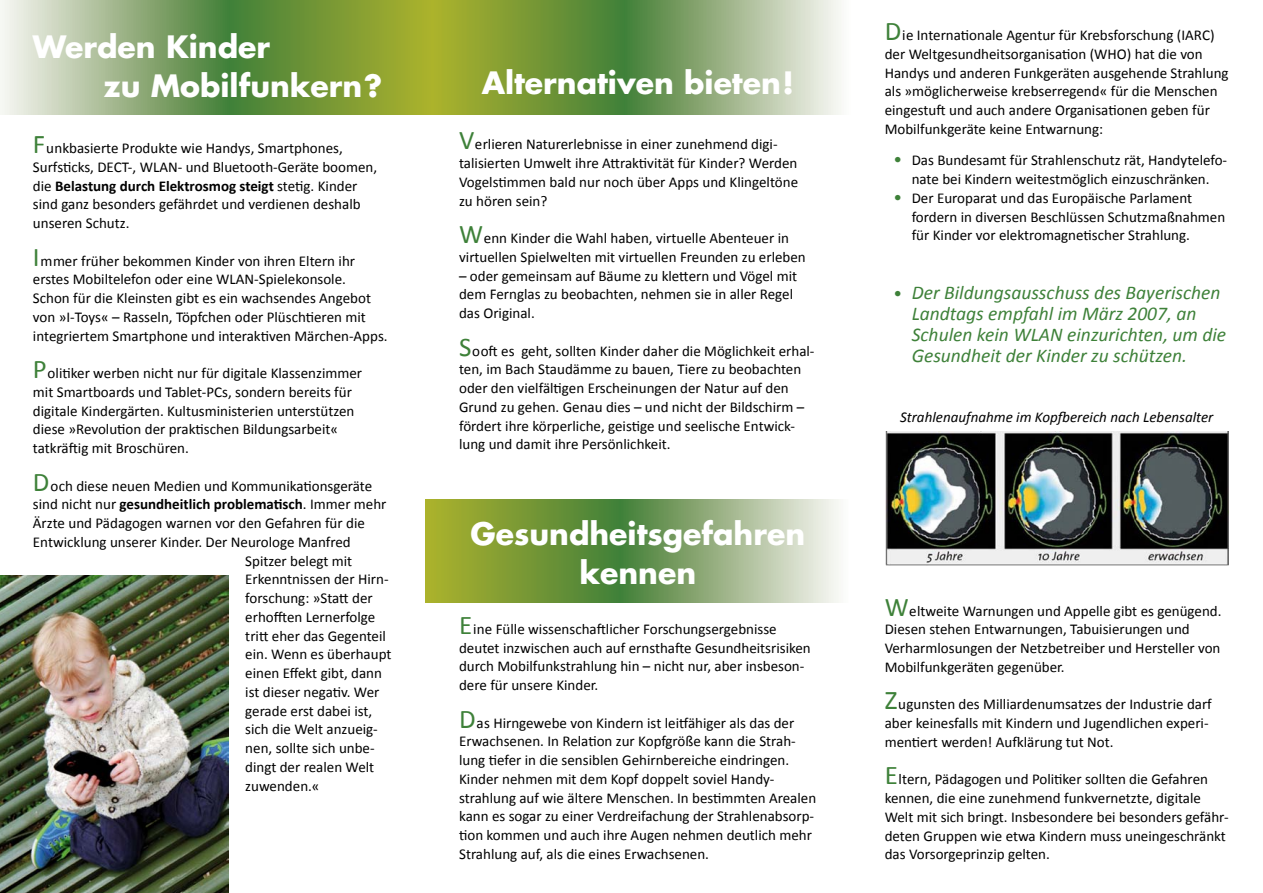
<style>
.page{position:relative;width:1263px;height:893px;background:#fff}
.page>*{position:absolute;margin:0;border:0;box-sizing:border-box;transform-origin:0 0}
.t1{font:700 30px/39px "Futura";color:#fff}
.t2{font:italic 19.5px/21px "Calibri";color:#3e8139}
.t3{font:15px/18.8px "Calibri";color:#000}
.t4{font:700 15px "Calibri";color:#000}
.t5{font:italic 15px "Calibri";color:#000}
.s1{font-size:27px;color:#3e8139}
.s2{font-weight:700}
.s3{font-weight:400}
.s4{font-family:"Agfa Rotis Sans Serif";font-weight:700;color:#3e8139}
.s5{font-family:"Agfa Rotis Sans Serif";font-weight:700;font-style:normal;font-size:15px}
</style>
<div class="page">
<svg style="left:0;top:0;width:432px;height:114px;background:#8eaa67"></svg>
<svg style="left:432px;top:0;width:409px;height:114px;background:#8da965"></svg>
<svg style="left:425px;top:499px;width:414px;height:104px;background:#8da964"></svg>
<img style="left:0;top:576px;width:228px;height:317px">
<img style="left:885px;top:432px;width:344px;height:134px">
<h1 class="t1" style="left:104px;top:27px;width:280px;text-indent:-71px">Werden Kinder<br>zu Mobilfunkern?</h1>
<p class="t3" style="left:33px;top:139px;width:346px"><span class="s1">F</span>unkbasierte Produkte wie Handys, Smartphones, Surfsticks, DECT-, WLAN- und Bluetooth-Geräte boomen, die <span class="s2">Belastung durch Elektrosmog steigt</span> stetig. Kinder sind ganz besonders gefährdet und verdienen deshalb unseren Schutz.</p>
<p class="t3" style="left:33px;top:251px;width:356px"><span class="s1">I</span>mmer früher bekommen Kinder von ihren Eltern ihr erstes Mobiltelefon oder eine WLAN-Spielekonsole.<br>Schon für die Kleinsten gibt es ein wachsendes Angebot von »I-Toys« – Rasseln, Töpfchen oder Plüschtieren mit integriertem Smartphone und interaktiven Märchen-Apps.</p>
<p class="t3" style="left:33px;top:364px;width:331px"><span class="s1">P</span>olitiker werben nicht nur für digitale Klassenzimmer mit Smartboards und Tablet-PCs, sondern bereits für digitale Kindergärten. Kultusministerien unterstützen diese »Revolution der praktischen Bildungsarbeit« tatkräftig mit Broschüren.</p>
<p class="t3" style="left:33px;top:476px;width:341px"><span class="s1">D</span>och diese neuen Medien und Kommunikationsgeräte</p>
<p class="t4" style="left:33px;top:495px;width:355px"><span class="s3">sind nicht nur</span> gesundheitlich problematisch<span class="s3">. Immer mehr</span></p>
<p class="t3" style="left:33px;top:514px;width:333px">Ärzte und Pädagogen warnen vor den Gefahren für die</p>
<p class="t3" style="left:33px;top:533px;width:319px">Entwicklung unserer Kinder. Der Neurologe Manfred</p>
<p class="t3" style="left:245px;top:551px;width:108px">Spitzer belegt mit</p>
<p class="t3" style="left:245px;top:570px;width:145px">Erkenntnissen der Hirn-</p>
<p class="t3" style="left:245px;top:589px;width:129px">forschung: »Statt der</p>
<p class="t3" style="left:245px;top:608px;width:132px">erhofften Lernerfolge</p>
<p class="t3" style="left:245px;top:626px;width:142px">tritt eher das Gegenteil</p>
<p class="t3" style="left:245px;top:645px;width:148px">ein. Wenn es überhaupt</p>
<p class="t3" style="left:245px;top:664px;width:138px">einen Effekt gibt, dann</p>
<p class="t3" style="left:245px;top:683px;width:136px">ist dieser negativ. Wer</p>
<p class="t3" style="left:245px;top:701px;width:128px">gerade erst dabei ist,</p>
<p class="t3" style="left:245px;top:720px;width:134px">sich die Welt anzueig-</p>
<p class="t3" style="left:245px;top:739px;width:131px">nen, sollte sich unbe-</p>
<p class="t3" style="left:245px;top:758px;width:131px">dingt der realen Welt</p>
<p class="t3" style="left:245px;top:776px;width:76px">zuwenden.«</p>
<h1 class="t1" style="left:482px;top:62px;width:314px">Alternativen bieten!</h1>
<p class="t3" style="left:459px;top:135px;width:340px"><span class="s1">V</span>erlieren Naturerlebnisse in einer zunehmend digi&shy;talisierten Umwelt ihre Attraktivität für Kinder? Werden Vogelstimmen bald nur noch über Apps und Klingeltöne zu hören sein?</p>
<p class="t3" style="left:459px;top:229px;width:348px"><span class="s1">W</span>enn Kinder die Wahl haben, virtuelle Abenteuer in virtuellen Spielwelten mit virtuellen Freunden zu erleben</p>
<p class="t3" style="left:459px;top:266px;width:339px">– oder gemeinsam auf Bäume zu klettern und Vögel mit dem Fernglas zu beobachten, nehmen sie in aller Regel das Original.</p>
<p class="t3" style="left:459px;top:341px;width:357px"><span class="s1">S</span>ooft es geht, sollten Kinder daher die Möglichkeit erhal&shy;ten, im Bach Staudämme zu bauen, Tiere zu beobachten oder den vielfältigen Erscheinungen der Natur auf den Grund zu gehen. Genau dies – und nicht der Bildschirm – fördert ihre körperliche, geistige und seelische Entwick&shy;lung und damit ihre Persönlichkeit.</p>
<h1 class="t1" style="left:470px;top:513px;width:336px;text-align:center">Gesundheitsgefahren kennen</h1>
<p class="t3" style="left:459px;top:620px;width:353px"><span class="s1">E</span>ine Fülle wissenschaftlicher Forschungsergebnisse deutet inzwischen auch auf ernsthafte Gesundheitsrisiken durch Mobilfunkstrahlung hin – nicht nur, aber insbeson&shy;dere für unsere Kinder.</p>
<p class="t3" style="left:459px;top:713px;width:359px"><span class="s1">D</span>as Hirngewebe von Kindern ist leitfähiger als das der Erwachsenen. In Relation zur Kopfgröße kann die Strah&shy;lung tiefer in die sensiblen Gehirnbereiche eindringen.<br>Kinder nehmen mit dem Kopf doppelt soviel Handy&shy;strahlung auf wie ältere Menschen. In bestimmten Arealen kann es sogar zu einer Verdreifachung der Strahlenabsorp&shy;tion kommen und auch ihre Augen nehmen deutlich mehr Strahlung auf, als die eines Erwachsenen.</p>
<p class="t3" style="left:885px;top:26px;width:345px"><span class="s1">D</span>ie Internationale Agentur für Krebsforschung (IARC) der Weltgesundheitsorganisation (WHO) hat die von Handys und anderen Funkgeräten ausgehende Strahlung als »möglicherweise krebserregend« für die Menschen eingestuft und auch andere Organisationen geben für Mobilfunkgeräte keine Entwarnung:</p>
<p class="t3" style="left:894px;top:151px;width:335px;text-align:center"><span class="s4">•</span> Das Bundesamt für Strahlenschutz rät, Handytelefo&shy;nate bei Kindern weitestmöglich einzuschränken.</p>
<p class="t3" style="left:912px;top:189px;width:315px;text-indent:-18px"><span class="s4">•</span> Der Europarat und das Europäische Parlament fordern in diversen Beschlüssen Schutzmaßnahmen für Kinder vor elektromagnetischer Strahlung.</p>
<h2 class="t2" style="left:912px;top:281px;width:316px;text-indent:-18px"><span class="s5">•</span> Der Bildungsausschuss des Bayerischen Landtags empfahl im März 2007, an Schulen kein WLAN einzurichten, um die Gesundheit der Kinder zu schützen.</h2>
<p class="t5" style="left:900px;top:406px;width:315px">Strahlenaufnahme im Kopfbereich nach Lebensalter</p>
<p class="t3" style="left:885px;top:601px;width:338px"><span class="s1">W</span>eltweite Warnungen und Appelle gibt es genügend.<br>Diesen stehen Entwarnungen, Tabuisierungen und Verharmlosungen der Netzbetreiber und Hersteller von Mobilfunkgeräten gegenüber.</p>
<p class="t3" style="left:885px;top:695px;width:329px"><span class="s1">Z</span>ugunsten des Milliardenumsatzes der Industrie darf aber keinesfalls mit Kindern und Jugendlichen experi&shy;mentiert werden! Aufklärung tut Not.</p>
<p class="t3" style="left:885px;top:770px;width:345px"><span class="s1">E</span>ltern, Pädagogen und Politiker sollten die Gefahren kennen, die eine zunehmend funkvernetzte, digitale Welt mit sich bringt. Insbesondere bei besonders gefähr&shy;deten Gruppen wie etwa Kindern muss uneingeschränkt das Vorsorgeprinzip gelten.</p>
</div>
